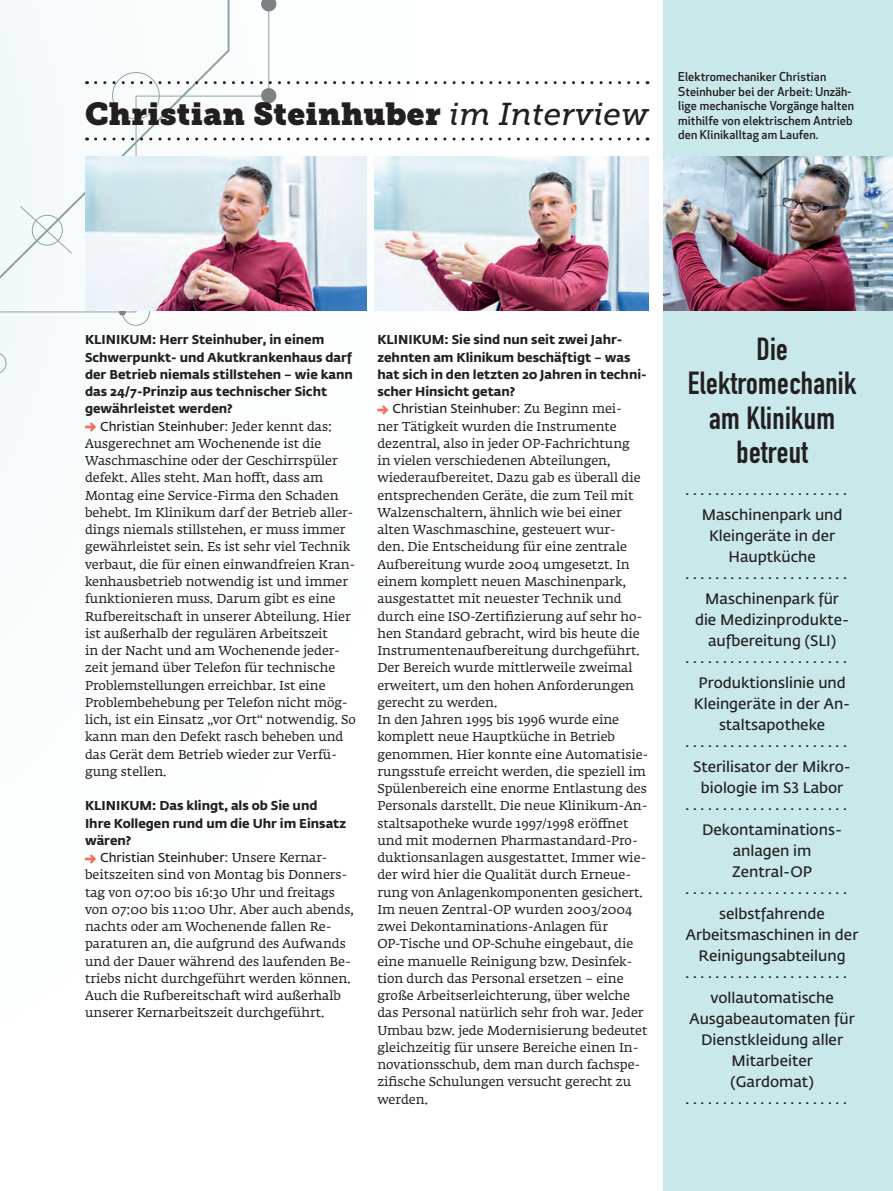
<style>
.page{position:relative;width:893px;height:1191px;background:#fff}
.page>*{position:absolute;margin:0;border:0;box-sizing:border-box;transform-origin:0 0}
.t1{font:31.5px/34.5px "DIN Engschrift Alternate";letter-spacing:.01em;color:#231f20;text-align:center}
.t2{font:31.5px "Museo Slab";letter-spacing:.01em;color:#231f20}
.t3{font:600 15px/21px "Fedra Sans Std";color:#231f20;text-align:center}
.t4{font:12.75px/17.2px "Fedra Serif A Std";color:#231f20}
.t5{font:700 12.75px/17.2px "Fedra Sans Std";color:#231f20}
.t6{font:600 12.75px "Fedra Sans Std";color:#231f20}
.t7{font:500 12px/14.4px "Apex New";letter-spacing:.01em;color:#231f20}
.s1{font-family:"Museo Slab 500";font-style:italic}
.s2{font-weight:700;font-size:16.5px;color:#f26f5f}
.s3{font-family:"Fedra Serif A Std";font-weight:400}
</style>
<div class="page">
<svg style="left:0;top:0;width:269px;height:373px"></svg>
<div style="left:119px;top:308px;width:7px;height:7px;background:#7d8184;border-radius:50%"></div>
<div style="left:261px;top:88px;width:15px;height:15px;background:#7d8184;border-radius:50%"></div>
<svg style="left:261px;top:0;width:15px;height:11px"></svg>
<div style="left:663px;top:0;width:230px;height:1191px;background:#c8e8ea"></div>
<img style="left:85px;top:156px;width:282px;height:155px">
<img style="left:375px;top:156px;width:273px;height:155px">
<img style="left:663px;top:156px;width:230px;height:155px">
<svg style="left:87px;top:137px;width:551px;height:3px"></svg>
<svg style="left:87px;top:81px;width:551px;height:3px"></svg>
<h1 class="t2" style="left:85px;top:95px;width:565px">Christian Steinhuber <span class="s1">im Interview</span></h1>
<p class="t7" style="left:678px;top:70px;width:177px">Elektromechaniker Christian<br>Steinhuber bei der Arbeit: Unzäh&shy;lige mechanische Vorgänge halten mithilfe von elektrischem Antrieb den Klinikalltag am Laufen.</p>
<p class="t5" style="left:85px;top:331px;width:269px;text-indent:67px">: Herr Steinhuber, in einem Schwerpunkt- und Akutkrankenhaus darf der Betrieb niemals stillstehen – wie kann das 24/7-Prinzip aus technischer Sicht gewährleistet werden?</p>
<p class="t6" style="left:85px;top:418px;width:248px"><span class="s2">→</span> Christian Steinhuber: <span class="s3">Jeder kennt das:</span></p>
<p class="t4" style="left:85px;top:436px;width:272px">Ausgerechnet am Wochenende ist die Waschmaschine oder der Geschirrspüler defekt. Alles steht. Man hofft, dass am Montag eine Service-Firma den Schaden behebt. Im Klinikum darf der Betrieb aller&shy;dings niemals stillstehen, er muss immer gewährleistet sein. Es ist sehr viel Technik verbaut, die für einen einwandfreien Kran&shy;kenhausbetrieb notwendig ist und immer funktionieren muss. Darum gibt es eine Rufbereitschaft in unserer Abteilung. Hier ist außerhalb der regulären Arbeitszeit<br>in der Nacht und am Wochenende jeder&shy;zeit jemand über Telefon für technische Problemstellungen erreichbar. Ist eine Problembehebung per Telefon nicht mög&shy;lich, ist ein Einsatz „vor Ort“ notwendig. So kann man den Defekt rasch beheben und das Gerät dem Betrieb wieder zur Verfü&shy;gung stellen.</p>
<p class="t5" style="left:85px;top:797px;width:10px">KLINIKUM</p>
<p class="t5" style="left:85px;top:331px;width:10px">KLINIKUM</p>
<p class="t5" style="left:85px;top:797px;width:263px;text-indent:67px">: Das klingt, als ob Sie und<br>I hre Kollegen rund um die Uhr im Einsatz wären?</p>
<p class="t6" style="left:85px;top:850px;width:244px"><span class="s2">→</span> Christian Steinhuber: <span class="s3">Unsere Kernar-</span></p>
<p class="t4" style="left:85px;top:867px;width:270px">beitszeiten sind von Montag bis Donners&shy;tag von 07:00 bis 16:30 Uhr und freitags von 07:00 bis 11:00 Uhr. Aber auch abends, nachts oder am Wochenende fallen Re&shy;paraturen an, die aufgrund des Aufwands und der Dauer während des laufenden Be&shy;triebs nicht durchgeführt werden können.<br>Auch die Rufbereitschaft wird außerhalb unserer Kernarbeitszeit durchgeführt.</p>
<p class="t5" style="left:377px;top:331px;width:271px;text-indent:67px">: Sie sind nun seit zwei Jahr&shy;zehnten am Klinikum beschäftigt – was hat sich in den letzten 20 Jahren in techni&shy;scher Hinsicht getan?</p>
<p class="t6" style="left:377px;top:401px;width:246px"><span class="s2">→</span> Christian Steinhuber: <span class="s3">Zu Beginn mei-</span></p>
<p class="t4" style="left:377px;top:418px;width:273px">ner Tätigkeit wurden die Instrumente dezentral, also in jeder OP-Fachrichtung<br>in vielen verschiedenen Abteilungen, wiederaufbereitet. Dazu gab es überall die entsprechenden Geräte, die zum Teil mit Walzenschaltern, ähnlich wie bei einer alten Waschmaschine, gesteuert wur-<br>den. Die Entscheidung für eine zentrale Aufbereitung wurde 2004 umgesetzt. In einem komplett neuen Maschinenpark, ausgestattet mit neuester Technik und durch eine ISO-Zertifizierung auf sehr ho&shy;hen Standard gebracht, wird bis heute die Instrumentenaufbereitung durchgeführt.<br>Der Bereich wurde mittlerweile zweimal erweitert, um den hohen Anforderungen gerecht zu werden.<br>In den Jahren 1995 bis 1996 wurde eine komplett neue Hauptküche in Betrieb genommen. Hier konnte eine Automatisie&shy;rungsstufe erreicht werden, die speziell im Spülenbereich eine enorme Entlastung des Personals darstellt. Die neue Klinikum-An&shy;staltsapotheke wurde 1997/1998 eröffnet und mit modernen Pharmastandard-Pro&shy;duktionsanlagen ausgestattet. Immer wie&shy;der wird hier die Qualität durch Erneue&shy;rung von Anlagenkomponenten gesichert.<br>Im neuen Zentral- OP wurden 2003/2004 zwei Dekontaminations-Anlagen für OP-Tische und OP-Schuhe eingebaut, die eine manuelle Reinigung bzw. Desinfek&shy;tion durch das Personal ersetzen – eine große Arbeitserleichterung, über welche das Personal natürlich sehr froh war. Jeder Umbau bzw. jede Modernisierung bedeutet gleichzeitig für unsere Bereiche einen In&shy;novationsschub, dem man durch fachspe&shy;zifische Schulungen versucht gerecht zu werden.</p>
<p class="t5" style="left:377px;top:331px;width:10px">KLINIKUM</p>
<h1 class="t1" style="left:688px;top:331px;width:170px">Die<br>Elektromechanik am Klinikum betreut</h1>
<p class="t3" style="left:686px;top:477px;width:163px;line-height:25.5px;text-align:right">. . . . . . . . . . . . . . . . . . . . . .<br>Maschinenpark und</p>
<p class="t3" style="left:709px;top:525px;width:128px">Kleingeräte in der<br>Hauptküche</p>
<p class="t3" style="left:705px;top:561px;width:143px;line-height:25.5px;text-align:left;text-indent:-20px">. . . . . . . . . . . . . . . . . . . . . .<br>Maschinenpark für</p>
<p class="t3" style="left:695px;top:609px;width:156px">die Medizinprodukte&shy;aufbereitung (SLI)</p>
<p class="t3" style="left:686px;top:645px;width:163px;line-height:25.5px;text-align:right">. . . . . . . . . . . . . . . . . . . . . .<br>Produktionslinie und</p>
<p class="t3" style="left:694px;top:693px;width:158px">Kleingeräte in der An&shy;staltsapotheke</p>
<p class="t3" style="left:686px;top:729px;width:167px;line-height:25.5px">. . . . . . . . . . . . . . . . . . . . . .<br>Sterilisator der M ikro-</p>
<p class="t3" style="left:686px;top:780px;width:163px;line-height:16.5px;text-align:right">biologie im S3 Labor<br>. . . . . . . . . . . . . . . . . . . . . .</p>
<p class="t3" style="left:702px;top:819px;width:139px">Dekontaminations&shy;anlagen im<br>Zentral-OP</p>
<p class="t3" style="left:719px;top:876px;width:129px;line-height:25.5px;text-align:left;text-indent:-34px">. . . . . . . . . . . . . . . . . . . . . . selbstfahrende</p>
<p class="t3" style="left:686px;top:924px;width:174px">Arbeitsmaschinen in der<br>Reinigungsabteilung</p>
<p class="t3" style="left:710px;top:960px;width:138px;line-height:25.5px;text-align:left;text-indent:-25px">. . . . . . . . . . . . . . . . . . . . . . vollautomatische</p>
<p class="t3" style="left:689px;top:1008px;width:167px">Ausgabeautomaten für<br>Dienstkleidung aller<br>M itarbeiter (Gardomat)</p>
<p class="t3" style="left:686px;top:1088px;width:163px">. . . . . . . . . . . . . . . . . . . . . .</p>
</div>
